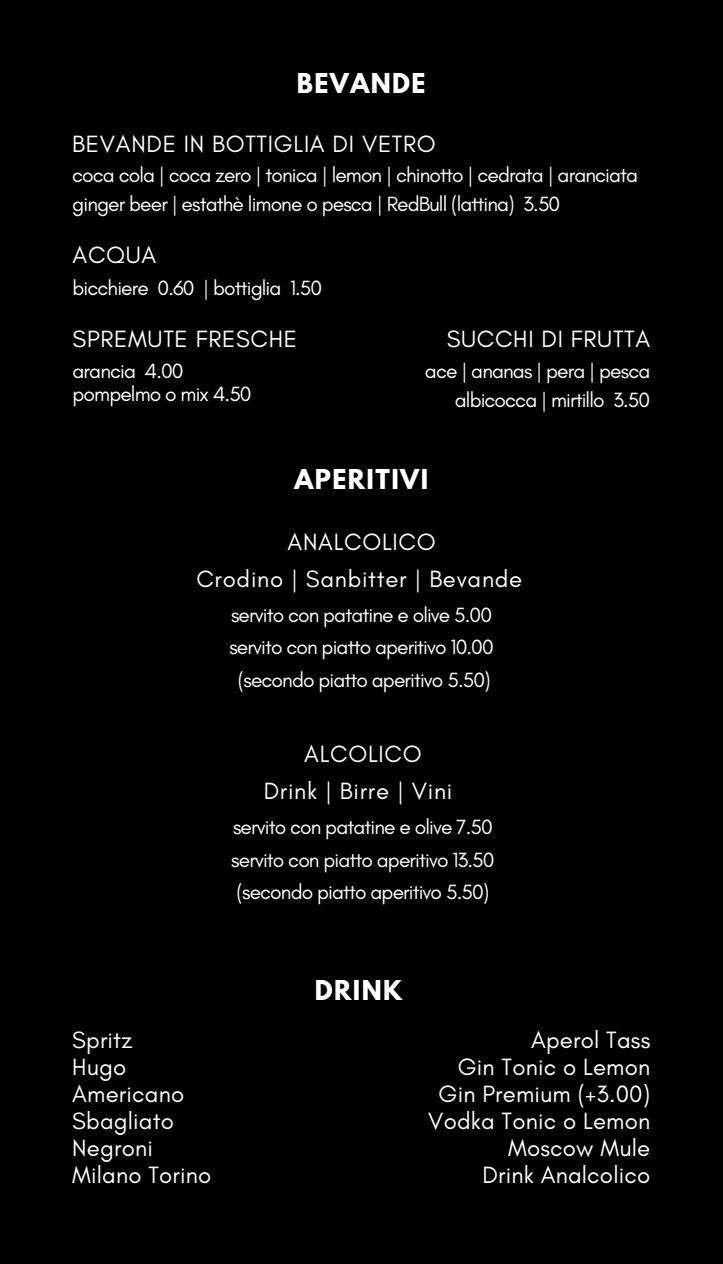
<style>
.page{position:relative;width:723px;height:1264px;background:#fff}
.page>*{position:absolute;margin:0;border:0;box-sizing:border-box;transform-origin:0 0}
.t1{font:700 24.3px "League Spartan";letter-spacing:.06em;color:#fff}
.t2{font:24px/27px "Glacial Indifference";letter-spacing:.005em;color:#fff}
.t3{font:24px "Glacial Indifference";letter-spacing:.03em;color:#fff}
.t4{font:21px/29.2px "Glacial Indifference";letter-spacing:-.045em;color:#fff}
</style>
<div class="page">
<div style="left:0;top:0;width:723px;height:1263px;background:#000"></div>
<p class="t1" style="left:297px;top:71px;width:130px">BEVANDE</p>
<p class="t3" style="left:72px;top:129px;width:365px">BEVANDE IN BOTTIGLIA DI VETRO</p>
<p class="t4" style="left:72px;top:160px;width:567px">coca cola | coca zero | tonica | lemon | chinotto | cedrata | aranciata ginger beer | estathè limone o pesca | RedBull (lattina) 3.50</p>
<p class="t2" style="left:73px;top:241px;width:85px">ACQUA</p>
<p class="t4" style="left:73px;top:273px;width:251px">bicchiere 0.60 | bottiglia 1.50</p>
<p class="t3" style="left:73px;top:324px;width:226px">SPREMUTE FRESCHE</p>
<p class="t4" style="left:73px;top:359px;width:181px;line-height:22.5px">arancia 4.00 pompelmo o mix 4.50</p>
<p class="t3" style="left:447px;top:324px;width:205px">SUCCHI DI FRUTTA</p>
<p class="t4" style="left:425px;top:356px;width:227px;text-align:right">ace | ananas | pera | pesca albicocca | mirtillo 3.50</p>
<p class="t1" style="left:294px;top:467px;width:135px">APERITIVI</p>
<p class="t3" style="left:288px;top:527px;width:149px">ANALCOLICO</p>
<p class="t3" style="left:196px;top:563px;width:327px">Crodino | Sanbitter | Bevande</p>
<p class="t4" style="left:231px;top:599px;width:263px">servito con patatine e olive 5.00</p>
<p class="t4" style="left:229px;top:632px;width:266px">servito con piatto aperitivo 10.00</p>
<p class="t4" style="left:238px;top:665px;width:254px">(secondo piatto aperitivo 5.50)</p>
<p class="t3" style="left:304px;top:739px;width:119px">ALCOLICO</p>
<p class="t3" style="left:264px;top:776px;width:190px">Drink | Birre | Vini</p>
<p class="t4" style="left:233px;top:812px;width:261px">servito con patatine e olive 7.50</p>
<p class="t4" style="left:231px;top:844px;width:265px">servito con piatto aperitivo 13.50</p>
<p class="t4" style="left:237px;top:877px;width:254px">(secondo piatto aperitivo 5.50)</p>
<p class="t1" style="left:315px;top:977px;width:89px">DRINK</p>
<p class="t2" style="left:72px;top:1026px;width:141px">Spritz<br>Hugo<br>Americano<br>Sbagliato<br>Negroni<br>Milano Torino</p>
<p class="t2" style="left:428px;top:1026px;width:224px;text-align:right">Aperol Tass<br>Gin Tonic o Lemon<br>Gin Premium (+3.00)<br>Vodka Tonic o Lemon<br>Moscow Mule<br>Drink Analcolico</p>
</div>
